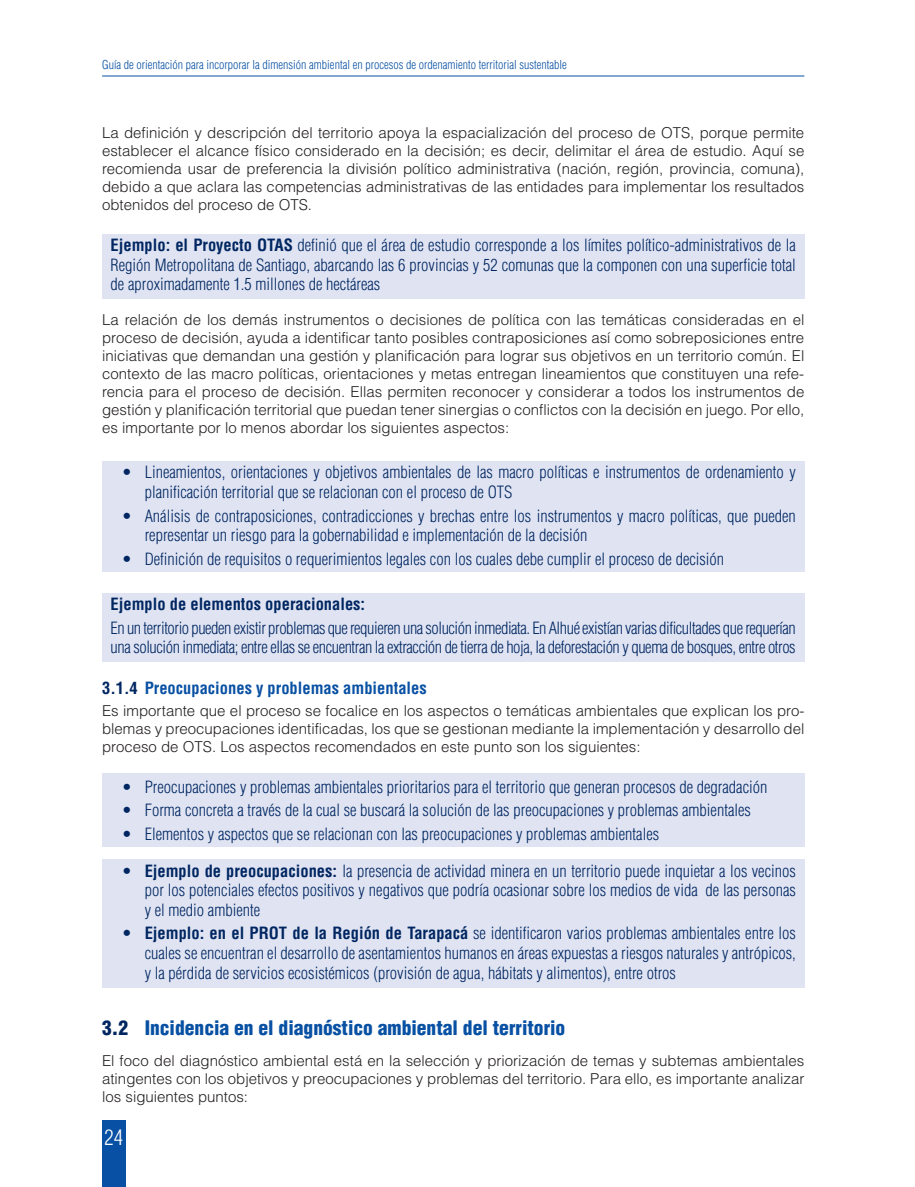
<style>
.page{position:relative;width:915px;height:1187px;background:#fff}
.page>*{position:absolute;margin:0;border:0;box-sizing:border-box;transform-origin:0 0}
.t1{font:300 condensed 21px "Helvetica LT Std";color:#fff}
.t2{font:900 condensed 19.5px "Helvetica LT Std";color:#0850a3}
.t3{font:300 condensed 16.5px/19.5px "Helvetica LT Std";color:#002662;text-align:justify}
.t4{font:300 condensed 16.5px/19.5px "Helvetica LT Std";letter-spacing:-.025em;color:#002662}
.t5{font:700 condensed 16.5px "Helvetica LT Std";color:#0850a3}
.t6{font:700 condensed 16.5px "Helvetica LT Std";color:#002662}
.t7{font:300 15px/18px "Helvetica LT Std";color:#231f20;text-align:justify}
.t8{font:300 condensed 12px "Helvetica LT Std";color:#0850a3}
.s1{font-weight:700}
.s2{color:#002662}
</style>
<div class="page">
<hr style="left:102px;top:76px;width:702px;height:1px;background:#0850a3">
<div style="left:102px;top:1119px;width:23px;height:67px;background:#0850a3"></div>
<div style="left:102px;top:234px;width:702px;height:65px;background:#e0e4f2"></div>
<div style="left:102px;top:461px;width:702px;height:111px;background:#e0e4f2"></div>
<div style="left:102px;top:593px;width:702px;height:69px;background:#e0e4f2"></div>
<div style="left:102px;top:773px;width:702px;height:73px;background:#e0e4f2"></div>
<div style="left:102px;top:858px;width:702px;height:128px;background:#e0e4f2"></div>
<p class="t8" style="left:102px;top:57px;width:466px">Guía de orientación para incorporar la dimensión ambiental en procesos de ordenamiento territorial sustentable</p>
<p class="t7" style="left:102px;top:124px;width:703px">La definición y descripción del territorio apoya la espacialización del proceso de OTS, porque permite establecer el alcance físico considerado en la decisión; es decir, delimitar el área de estudio. Aquí se recomienda usar de preferencia la división político administrativa (nación, región, provincia, comuna), debido a que aclara las competencias administrativas de las entidades para implementar los resultados obtenidos del proceso de OTS.</p>
<p class="t3" style="left:111px;top:235px;width:686px"><span class="s1">Ejemplo: el Proyecto OTAS</span> definió que el área de estudio corresponde a los límites político-administrativos de la Región Metropolitana de Santiago, abarcando las 6 provincias y 52 comunas que la componen con una superficie total de aproximadamente 1.5 millones de hectáreas</p>
<p class="t7" style="left:102px;top:311px;width:703px">La relación de los demás instrumentos o decisiones de política con las temáticas consideradas en el proceso de decisión, ayuda a identificar tanto posibles contraposiciones así como sobreposiciones entre iniciativas que demandan una gestión y planificación para lograr sus objetivos en un territorio común. El contexto de las macro políticas, orientaciones y metas entregan lineamientos que constituyen una refe&shy;rencia para el proceso de decisión. Ellas permiten reconocer y considerar a todos los instrumentos de gestión y planificación territorial que puedan tener sinergias o conflictos con la decisión en juego. Por ello, es importante por lo menos abordar los siguientes aspectos:</p>
<p class="t3" style="left:145px;top:462px;width:652px;text-indent:-21px"><span class="s1">•</span> Lineamientos, orientaciones y objetivos ambientales de las macro políticas e instrumentos de ordenamiento y planificación territorial que se relacionan con el proceso de OTS</p>
<p class="t3" style="left:145px;top:506px;width:652px;text-indent:-21px"><span class="s1">•</span> Análisis de contraposiciones, contradicciones y brechas entre los instrumentos y macro políticas, que pueden representar un riesgo para la gobernabilidad e implementación de la decisión</p>
<p class="t3" style="left:123px;top:549px;width:602px"><span class="s1">•</span> Definición de requisitos o requerimientos legales con los cuales debe cumplir el proceso de decisión</p>
<p class="t6" style="left:111px;top:593px;width:256px">Ejemplo de elementos operacionales:</p>
<p class="t4" style="left:111px;top:618px;width:686px">En un territorio pueden existir problemas que requieren una solución inmediata. En Alhué existían varias dificultades que requerían una solución inmediata; entre ellas se encuentran la extracción de tierra de hoja, la deforestación y quema de bosques, entre otros</p>
<p class="t5" style="left:102px;top:677px;width:326px"><span class="s2">3.1.4</span> Preocupaciones y problemas ambientales</p>
<p class="t7" style="left:102px;top:701px;width:703px">Es importante que el proceso se focalice en los aspectos o temáticas ambientales que explican los pro&shy;blemas y preocupaciones identificadas, los que se gestionan mediante la implementación y desarrollo del proceso de OTS. Los aspectos recomendados en este punto son los siguientes:</p>
<p class="t3" style="left:123px;top:776px;width:645px"><span class="s1">•</span> Preocupaciones y problemas ambientales prioritarios para el territorio que generan procesos de degradación</p>
<p class="t3" style="left:123px;top:800px;width:629px"><span class="s1">•</span> Forma concreta a través de la cual se buscará la solución de las preocupaciones y problemas ambientales</p>
<p class="t3" style="left:123px;top:824px;width:537px"><span class="s1">•</span> Elementos y aspectos que se relacionan con las preocupaciones y problemas ambientales</p>
<p class="t3" style="left:145px;top:860px;width:652px;text-indent:-21px"><span class="s1">• Ejemplo de preocupaciones:</span> la presencia de actividad minera en un territorio puede inquietar a los vecinos por los potenciales efectos positivos y negativos que podría ocasionar sobre los medios de vida de las personas y el medio ambiente</p>
<p class="t3" style="left:145px;top:923px;width:652px;text-indent:-21px"><span class="s1">• Ejemplo: en el PROT de la Región de Tarapacá</span> se identificaron varios problemas ambientales entre los cuales se encuentran el desarrollo de asentamientos humanos en áreas expuestas a riesgos naturales y antrópicos, y la pérdida de servicios ecosistémicos (provisión de agua, hábitats y alimentos), entre otros</p>
<h2 class="t2" style="left:102px;top:1015px;width:464px"><span class="s2">3.2</span> Incidencia en el diagnóstico ambiental del territorio</h2>
<p class="t7" style="left:102px;top:1051px;width:703px">El foco del diagnóstico ambiental está en la selección y priorización de temas y subtemas ambientales atingentes con los objetivos y preocupaciones y problemas del territorio. Para ello, es importante analizar los siguientes puntos:</p>
<h1 class="t1" style="left:104px;top:1123px;width:20px">24</h1>
</div>
